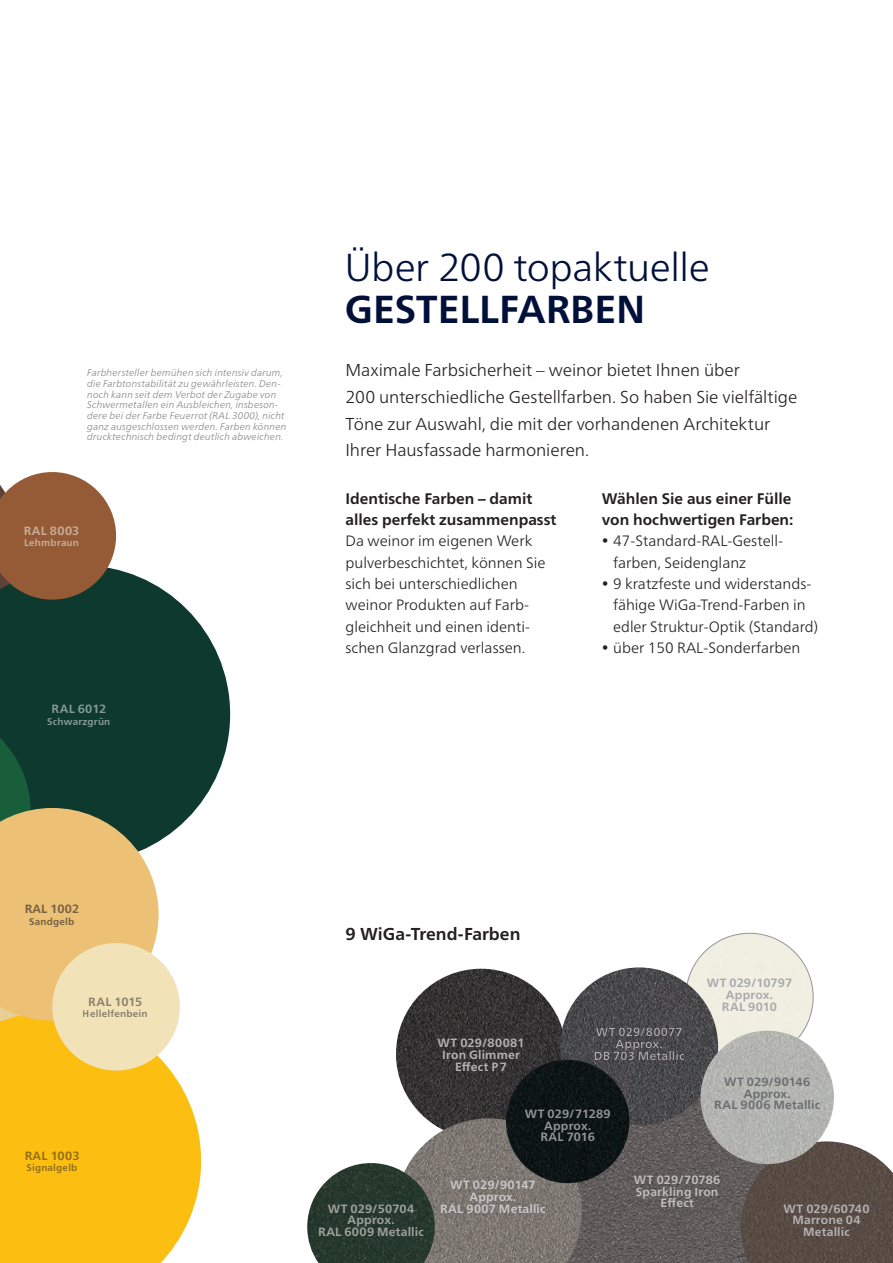
<style>
.page{position:relative;width:893px;height:1263px;background:#fff}
.page>*{position:absolute;margin:0;border:0;box-sizing:border-box;transform-origin:0 0}
._02a_Head_26pt_light{font:300 39px/42.5px "Frutiger Neue LTW1 G";letter-spacing:-.01em;color:#001039}
._03_Einstieg_11_5pt{font:300 17.25px/26.5px "Frutiger Neue LTW1 G";letter-spacing:-.005em;color:#231f20}
._03_Einstieg_11_5pt-2{font:700 17.25px "Frutiger Neue LTW1 G";color:#231f20}
._04_Sub_10_2pt_bold{font:700 15.3px/21.3px "Frutiger Neue LTW1 G";color:#231f20}
._05_Copy_10pt_Light{font:300 15px/21.3px "Frutiger Neue LTW1 G";color:#231f20}
._08_RAL-Tabelle_8pt{font:700 12px/11.7px "Frutiger Neue LTW1 G";letter-spacing:.015em;color:#b5b1b4;text-align:center}
._08_RAL-Tabelle_8pt-2{font:700 12px/11.7px "Frutiger Neue LTW1 G";letter-spacing:.015em;color:#cac7c9;text-align:center}
._08_RAL-Tabelle_8pt-3{font:700 12px/11.7px "Frutiger Neue LTW1 G";letter-spacing:.015em;color:#9fa29e;text-align:center}
._08_RAL-Tabelle_8pt-4{font:700 12px/11.7px "Frutiger Neue LTW1 G";letter-spacing:.02em;color:#6c6d70;text-align:center}
.t1{font:700 12px/11.7px "Frutiger Neue LTW1 G";letter-spacing:.015em;color:#aca8ac;text-align:center}
._08_RAL-Tabelle_8pt-5{font:700 12px/11.7px "Frutiger Neue LTW1 G";letter-spacing:.015em;color:#bfbcbe;text-align:center}
._08_RAL-Tabelle_8pt-6{font:700 12px/11.7px "Frutiger Neue LTW1 G";letter-spacing:.01em;color:#a8a9ad;text-align:center}
._08_RAL-Tabelle_8pt-7{font:700 12px/11.7px "Frutiger Neue LTW1 G";letter-spacing:.01em;color:#939598;text-align:center}
.t2{font:700 12px "Frutiger Neue LTW1 G";letter-spacing:.02em;color:#231f20}
.t3{font:700 12px "Frutiger Neue LTW1 G";letter-spacing:.025em;color:#fff}
._07_6_5p_LightItalic{font:italic 300 9.75px/10.6px "Frutiger Neue LTW1 G";letter-spacing:.02em;color:#808285}
.t4{font:700 9.75px "Frutiger Neue LTW1 G";letter-spacing:.02em;color:#231f20}
.t5{font:700 9.75px "Frutiger Neue LTW1 G";letter-spacing:.02em;color:#fff}
.s1{font-weight:700}
</style>
<div class="page">
<svg style="left:0;top:569px;width:230px;height:272px;fill:#0e392e"></svg>
<svg style="left:0;top:1014px;width:201px;height:249px;background:#fdc630"></svg>
<svg style="left:0;top:472px;width:116px;height:181px;background:#6b5940"></svg>
<svg style="left:0;top:706px;width:159px;height:439px;background:#ab9746"></svg>
<div style="left:52px;top:943px;width:128px;height:127px;background:#f1e2b8;border-radius:50%"></div>
<div style="left:686px;top:933px;width:127px;height:128px;background:#f1efe2;border-radius:64px"></div>
<img style="left:396px;top:969px;width:170px;height:170px;border-radius:85px">
<img style="left:582px;top:1097px;width:159px;height:166px">
<div style="left:627px;top:1168px;width:99px;height:46px;background:#231f20;opacity:.14"></div>
<img style="left:560px;top:967px;width:158px;height:158px;border-radius:79px">
<div style="left:559px;top:1024px;width:162px;height:54px;background:#231f20;opacity:.75"></div>
<img style="left:409px;top:1118px;width:173px;height:145px">
<div style="left:434px;top:1174px;width:118px;height:46px;background:#231f20;opacity:.14"></div>
<img style="left:741px;top:1141px;width:152px;height:122px">
<img style="left:307px;top:1163px;width:128px;height:100px">
<img style="left:700px;top:1031px;width:134px;height:133px;border-radius:67px">
<div style="left:706px;top:1068px;width:122px;height:50px;background:#b5b5b2"></div>
<img style="left:506px;top:1060px;width:123px;height:123px;border-radius:62px">
<p class="_07_6_5p_LightItalic" style="left:87px;top:368px;width:201px">Farbhersteller bemühen sich intensiv darum, die Farbtonstabilität zu gewährleisten. Den&shy;noch kann seit dem Verbot der Zugabe von Schwermetallen ein Ausbleichen, insbeson&shy;dere bei der Farbe Feuerrot (RAL 3000), nicht ganz ausgeschlossen werden. Farben können drucktechnisch bedingt deutlich abweichen.</p>
<p class="t3" style="left:24px;top:523px;width:57px">RAL 8003</p>
<p class="t5" style="left:24px;top:537px;width:57px">Lehmbraun</p>
<p class="t3" style="left:51px;top:702px;width:56px">RAL 6012</p>
<p class="t5" style="left:47px;top:715px;width:65px">Schwarzgrün</p>
<p class="_02a_Head_26pt_light" style="left:345px;top:245px;width:366px">Über 200 topaktuelle<br><span class="s1">GESTELLFARBEN</span></p>
<p class="_03_Einstieg_11_5pt" style="left:345px;top:357px;width:453px">Maximale Farbsicherheit – weinor bietet Ihnen über<br>200 unterschiedliche Gestellfarben. So haben Sie vielfältige Töne zur Auswahl, die mit der vorhandenen Architektur Ihrer Hausfassade harmonieren.</p>
<p class="_04_Sub_10_2pt_bold" style="left:345px;top:488px;width:213px">Identische Farben – damit alles perfekt zusammenpasst</p>
<p class="_05_Copy_10pt_Light" style="left:345px;top:530px;width:202px">Da weinor im eigenen Werk pulverbeschichtet, können Sie sich bei unterschiedlichen weinor Produkten auf Farb&shy;gleichheit und einen identi&shy;schen Glanzgrad verlassen.</p>
<p class="_04_Sub_10_2pt_bold" style="left:602px;top:488px;width:193px">Wählen Sie aus einer Fülle von hochwertigen Farben:</p>
<p class="_05_Copy_10pt_Light" style="left:613px;top:530px;width:170px;text-indent:-11px">• 47-Standard-RAL-Gestell&shy;farben, Seidenglanz</p>
<p class="_05_Copy_10pt_Light" style="left:613px;top:573px;width:207px;text-indent:-11px">• 9 kratzfeste und widerstands&shy;fähige WiGa-Trend-Farben in edler Struktur-Optik (Standard)</p>
<p class="_05_Copy_10pt_Light" style="left:602px;top:637px;width:200px">• über 150 RAL-Sonderfarben</p>
<p class="t2" style="left:24px;top:902px;width:57px">RAL 1002</p>
<p class="t4" style="left:29px;top:915px;width:47px">Sandgelb</p>
<p class="t2" style="left:88px;top:994px;width:56px">RAL 1015</p>
<p class="t4" style="left:83px;top:1008px;width:66px">Hellelfenbein</p>
<p class="t2" style="left:24px;top:1148px;width:57px">RAL 1003</p>
<p class="t4" style="left:26px;top:1162px;width:52px">Signalgelb</p>
<p class="_03_Einstieg_11_5pt-2" style="left:345px;top:923px;width:176px">9 WiGa-Trend-Farben</p>
<p class="_08_RAL-Tabelle_8pt" style="left:438px;top:1037px;width:88px">WT 029/80081</p>
<p class="_08_RAL-Tabelle_8pt" style="left:442px;top:1049px;width:79px">Iron Glimmer<br>Effect P7</p>
<p class="t1" style="left:594px;top:1026px;width:92px">WT 029/80077<br>Approx.<br>DB 703 Metallic</p>
<p class="_08_RAL-Tabelle_8pt-7" style="left:525px;top:1108px;width:87px">WT 029/71289</p>
<p class="_08_RAL-Tabelle_8pt-7" style="left:540px;top:1119px;width:56px">Approx.<br>RAL 7016</p>
<p class="_08_RAL-Tabelle_8pt-6" style="left:707px;top:977px;width:87px">WT 029/10797</p>
<p class="_08_RAL-Tabelle_8pt-6" style="left:722px;top:989px;width:57px">Approx.<br>RAL 9010</p>
<p class="_08_RAL-Tabelle_8pt-4" style="left:724px;top:1076px;width:88px">WT 029/90146</p>
<p class="_08_RAL-Tabelle_8pt-4" style="left:714px;top:1087px;width:107px">Approx.<br>RAL 9006 Metallic</p>
<p class="_08_RAL-Tabelle_8pt-3" style="left:328px;top:1202px;width:88px">WT 029/50704</p>
<p class="_08_RAL-Tabelle_8pt-3" style="left:318px;top:1214px;width:107px">Approx.<br>RAL 6009 Metallic</p>
<p class="_08_RAL-Tabelle_8pt-5" style="left:634px;top:1174px;width:88px">WT 029/70786</p>
<p class="_08_RAL-Tabelle_8pt-5" style="left:636px;top:1185px;width:84px">Sparkling Iron<br>Effect</p>
<p class="_08_RAL-Tabelle_8pt-2" style="left:450px;top:1179px;width:87px">WT 029/90147</p>
<p class="_08_RAL-Tabelle_8pt-2" style="left:440px;top:1191px;width:107px">Approx.<br>RAL 9007 Metallic</p>
<p class="_08_RAL-Tabelle_8pt" style="left:784px;top:1202px;width:87px">WT 029/60740</p>
<p class="_08_RAL-Tabelle_8pt" style="left:792px;top:1214px;width:70px">Marrone 04<br>Metallic</p>
</div>
